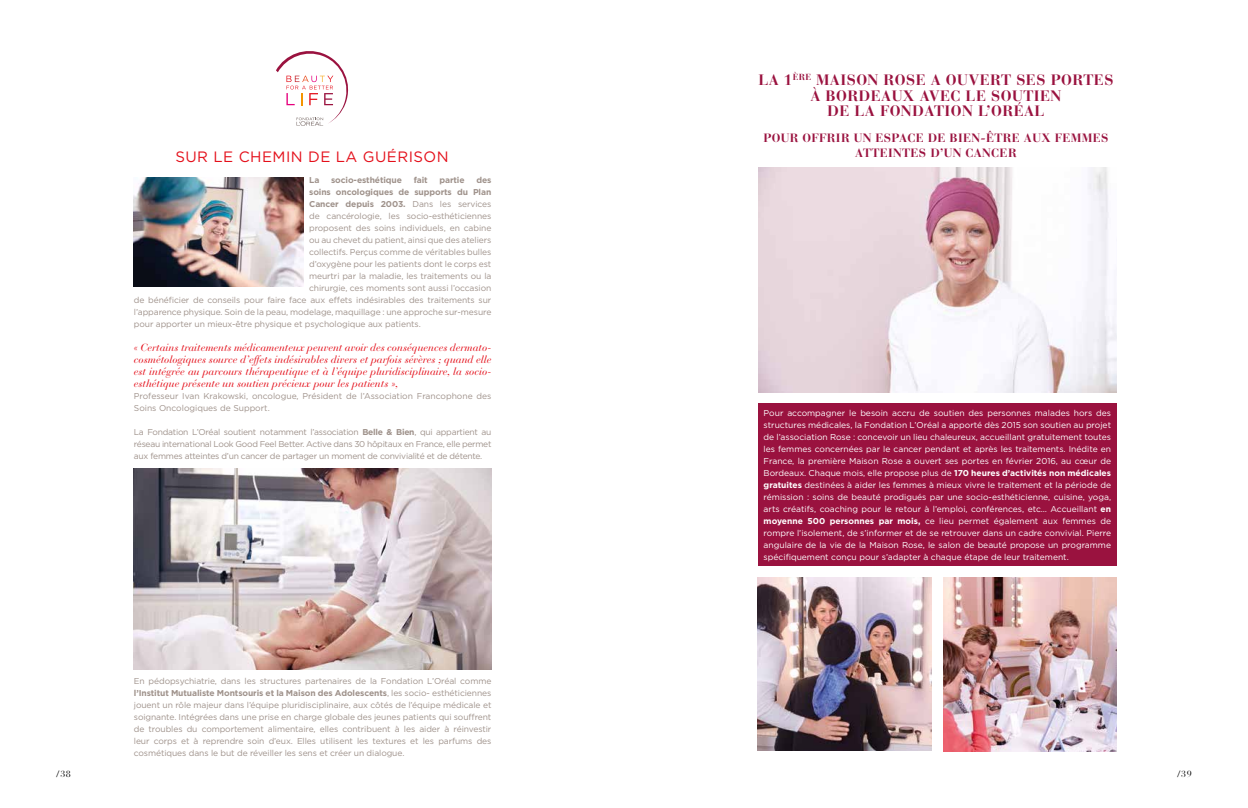
<style>
.page{position:relative;width:1248px;height:808px;background:#fff}
.page>*{position:absolute;margin:0;border:0;box-sizing:border-box;transform-origin:0 0}
.t1{font:700 15px/15.3px "Bauer Bodoni";letter-spacing:.03em;color:#9a123f;text-align:center}
.t2{font:15px "Gotham";letter-spacing:.03em;color:#e40f1a}
.t3{font:700 12px/15.3px "Bauer Bodoni";letter-spacing:.03em;color:#9a123f;text-align:center}
.t4{font:10.5px/12px "Bauer Bodoni Italic Os F";color:#e40f1a;text-align:justify}
.t5{font:9px "Bauer Bodoni";color:#000}
.t6{font:8.5px/12px "Gotham";letter-spacing:-.01em;color:#9f928b;text-align:justify}
.t7{font:8.5px/12px "Gotham";color:#fff;text-align:justify}
.t8{font:700 8.5px "Gotham";letter-spacing:-.01em;color:#9f928b}
.s1{font-weight:400}
.s2{font-weight:700}
</style>
<div class="page">
<svg style="left:276px;top:51px;width:73px;height:75px"></svg>
<img style="left:134px;top:468px;width:357px;height:201px">
<div style="left:758px;top:404px;width:358px;height:162px;background:#9a123f"></div>
<img style="left:758px;top:167px;width:357px;height:225px">
<img style="left:134px;top:177px;width:169px;height:109px">
<img style="left:943px;top:577px;width:173px;height:174px">
<img style="left:758px;top:577px;width:173px;height:173px">
<h1 class="t2" style="left:175px;top:147px;width:275px">SUR LE CHEMIN DE LA GUÉRISON</h1>
<p class="t8" style="left:309px;top:174px;width:12px">La</p>
<p class="t8" style="left:331px;top:174px;width:72px">socio-esthétique</p>
<p class="t8" style="left:413px;top:174px;width:15px">fait</p>
<p class="t8" style="left:439px;top:174px;width:27px">partie</p>
<p class="t8" style="left:476px;top:174px;width:17px">des</p>
<p class="t8" style="left:309px;top:186px;width:184px">soins oncologiques de supports du Plan</p>
<p class="t8" style="left:309px;top:198px;width:184px">Cancer depuis 2003. <span class="s1">Dans les services</span></p>
<p class="t6" style="left:309px;top:210px;width:184px">de cancérologie, les socio-esthéticiennes</p>
<p class="t6" style="left:309px;top:222px;width:184px">proposent des soins individuels, en cabine</p>
<p class="t6" style="left:309px;top:234px;width:184px">ou au chevet du patient, ainsi que des ateliers</p>
<p class="t6" style="left:309px;top:246px;width:184px">collectifs. Perçus comme de véritables bulles</p>
<p class="t6" style="left:309px;top:258px;width:184px">d’oxygène pour les patients dont le corps est</p>
<p class="t6" style="left:309px;top:270px;width:184px">meurtri par la maladie, les traitements ou la</p>
<p class="t6" style="left:309px;top:282px;width:184px">chirurgie, ces moments sont aussi l’occasion</p>
<p class="t6" style="left:134px;top:294px;width:359px">de bénéficier de conseils pour faire face aux effets indésirables des traitements sur</p>
<p class="t6" style="left:134px;top:306px;width:359px">l’apparence physique. Soin de la peau, modelage, maquillage : une approche sur-mesure</p>
<p class="t6" style="left:134px;top:318px;width:288px">pour apporter un mieux-être physique et psychologique aux patients.</p>
<p class="t4" style="left:134px;top:341px;width:359px">« Certains traitements médicamenteux peuvent avoir des conséquences dermato&shy;cosmétologiques source d’effets indésirables divers et parfois sévères ; quand elle est intégrée au parcours thérapeutique et à l’équipe pluridisciplinaire, la socio&shy;esthétique présente un soutien précieux pour les patients »,</p>
<p class="t6" style="left:134px;top:390px;width:359px">Professeur Ivan Krakowski, oncologue, Président de l’Association Francophone des<br>Soins Oncologiques de Support.</p>
<p class="t6" style="left:134px;top:426px;width:359px">La Fondation L’Oréal soutient notamment l’association <span class="s2">Belle &amp; Bien</span>, qui appartient au réseau international Look Good Feel Better. Active dans 30 hôpitaux en France, elle permet aux femmes atteintes d’un cancer de partager un moment de convivialité et de détente.</p>
<p class="t6" style="left:134px;top:675px;width:359px">En pédopsychiatrie, dans les structures partenaires de la Fondation L’Oréal comme <span class="s2">l’Institut Mutualiste Montsouris et la Maison des Adolescents</span>, les socio- esthéticiennes jouent un rôle majeur dans l’équipe pluridisciplinaire, aux côtés de l’équipe médicale et soignante. Intégrées dans une prise en charge globale des jeunes patients qui souffrent de troubles du comportement alimentaire, elles contribuent à les aider à réinvestir leur corps et à reprendre soin d’eux. Elles utilisent les textures et les parfums des cosmétiques dans le but de réveiller les sens et créer un dialogue.</p>
<h1 class="t1" style="left:758px;top:73px;width:356px">LA 1<sup>ÈRE</sup> MAISON ROSE A OUVERT SES PORTES<br>À BORDEAUX AVEC LE SOUTIEN<br>DE LA FONDATION L’ORÉAL</h1>
<h2 class="t3" style="left:763px;top:130px;width:347px">POUR OFFRIR UN ESPACE DE BIEN-ÊTRE AUX FEMMES<br>ATTEINTES D’UN CANCER</h2>
<p class="t7" style="left:763px;top:407px;width:349px">Pour accompagner le besoin accru de soutien des personnes malades hors des structures médicales, la Fondation L’Oréal a apporté dès 2015 son soutien au projet de l’association Rose : concevoir un lieu chaleureux, accueillant gratuitement toutes les femmes concernées par le cancer pendant et après les traitements. Inédite en France, la première Maison Rose a ouvert ses portes en février 2016, au cœur de Bordeaux. Chaque mois, elle propose plus de <span class="s2">170 heures d’activités non médicales gratuites</span> destinées à aider les femmes à mieux vivre le traitement et la période de rémission : soins de beauté prodigués par une socio-esthéticienne, cuisine, yoga, arts créatifs, coaching pour le retour à l’emploi, conférences, etc… Accueillant <span class="s2">en moyenne 500 personnes par mois,</span> ce lieu permet également aux femmes de rompre l’isolement, de s’informer et de se retrouver dans un cadre convivial. Pierre angulaire de la vie de la Maison Rose, le salon de beauté propose un programme spécifiquement conçu pour s’adapter à chaque étape de leur traitement.</p>
<p class="t5" style="left:56px;top:768px;width:16px">/38</p>
<p class="t5" style="left:1176px;top:768px;width:16px">/39</p>
</div>
